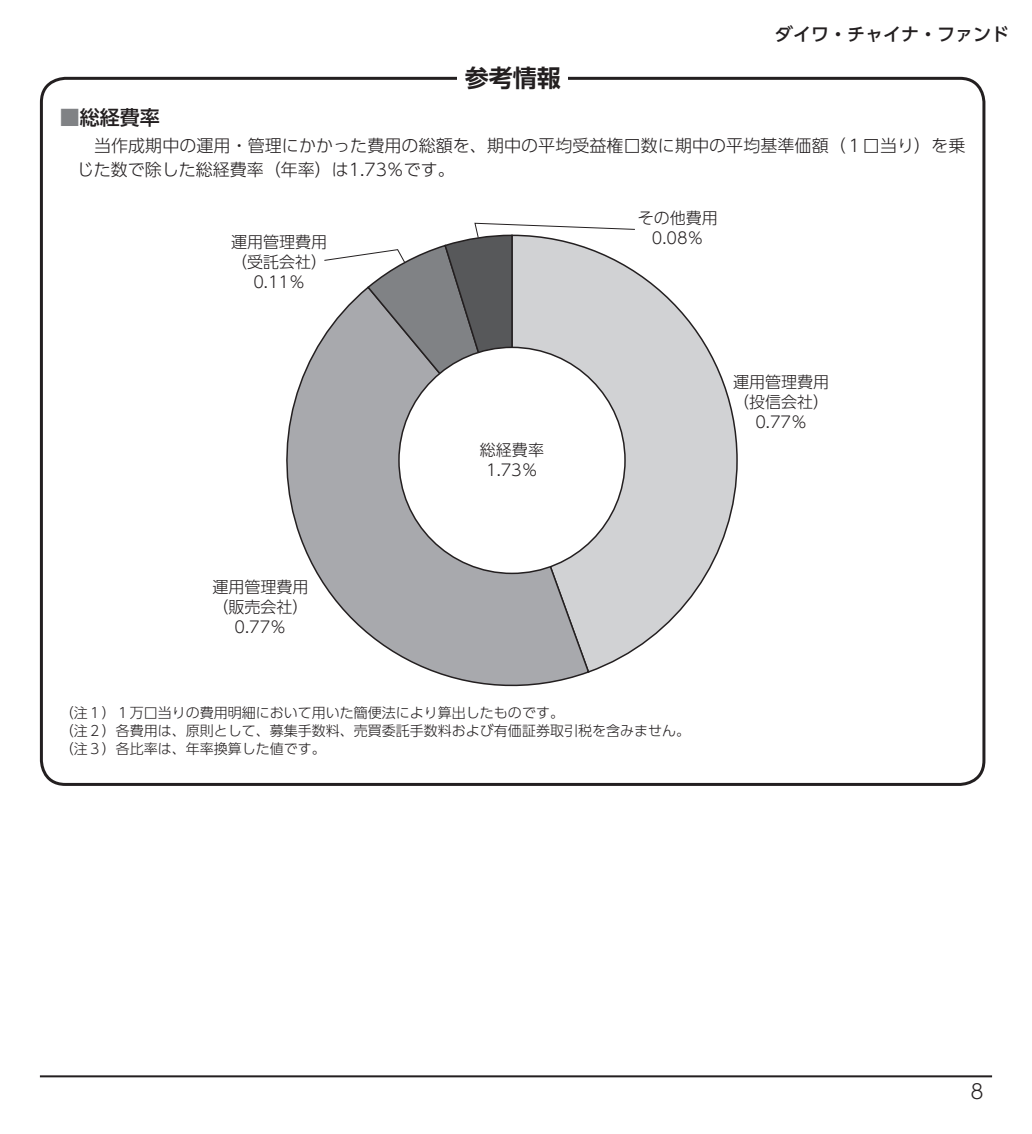
<style>
.page{position:relative;width:1032px;height:1134px;background:#fff}
.page>*{position:absolute;margin:0;border:0;box-sizing:border-box;transform-origin:0 0}
.t1{font:24px "UD Shin Go Pro De Bold 90 msp RKSJ H";color:#231f20}
.t2{font:20px "UD Shin Go Pro Medium 90 msp RKSJ H";color:#231f20}
.t3{font:20px "UD Shin Go Pro Light 90 msp RKSJ H";color:#231f20}
.t4{font:18px "UD Shin Go Pro Medium 90 msp RKSJ H";color:#231f20}
.t5{font:17px/24px "UD Shin Go Pro Light 90 msp RKSJ H";letter-spacing:.005em;color:#231f20}
.t6{font:16px/20px "UD Shin Go Pro Light 90 msp RKSJ H";color:#231f20;text-align:center}
.t7{font:14px/18px "UD Shin Go Pro Light 90 msp RKSJ H";color:#231f20}
.s1{color:#808285}
</style>
<div class="page">
<hr style="left:40px;top:1075px;width:952px;height:2px;background:#231f20">
<svg style="left:590px;top:271px;width:148px;height:402px"></svg>
<svg style="left:286px;top:337px;width:304px;height:350px"></svg>
<div style="left:399px;top:347px;width:226px;height:226px;background:#fff;border-radius:50%"></div>
<svg style="left:323px;top:222px;width:313px;height:248px"></svg>
<h1 class="t1" style="left:465px;top:69px;width:97px">参考情報</h1>
<p class="t4" style="left:775px;top:27px;width:235px">ダイワ・チャイナ・ファンド</p>
<h2 class="t2" style="left:60px;top:110px;width:101px"><span class="s1">■</span>総経費率</h2>
<p class="t5" style="left:77px;top:136px;width:890px">　当作成期中の運用・管理にかかった費用の総額を、期中の平均受益権口数に期中の平均基準価額（１口当り）を乗じた数で除した総経費率（年率）は1.73％です。</p>
<p class="t6" style="left:231px;top:234px;width:97px">運用管理費用（受託会社）<br>0.11％</p>
<p class="t6" style="left:480px;top:443px;width:65px">総経費率<br>1.73％</p>
<p class="t6" style="left:638px;top:210px;width:81px">その他費用<br>0.08％</p>
<p class="t6" style="left:733px;top:374px;width:97px">運用管理費用（投信会社）<br>0.77％</p>
<p class="t6" style="left:212px;top:579px;width:97px">運用管理費用（販売会社）<br>0.77％</p>
<p class="t7" style="left:60px;top:705px;width:631px">（注１）１万口当りの費用明細において用いた簡便法により算出したものです。<br>（注２）各費用は、原則として、募集手数料、売買委託手数料および有価証券取引税を含みません。（注３）各比率は、年率換算した値です。</p>
<h2 class="t3" style="left:970px;top:1083px;width:15px">8</h2>
</div>
